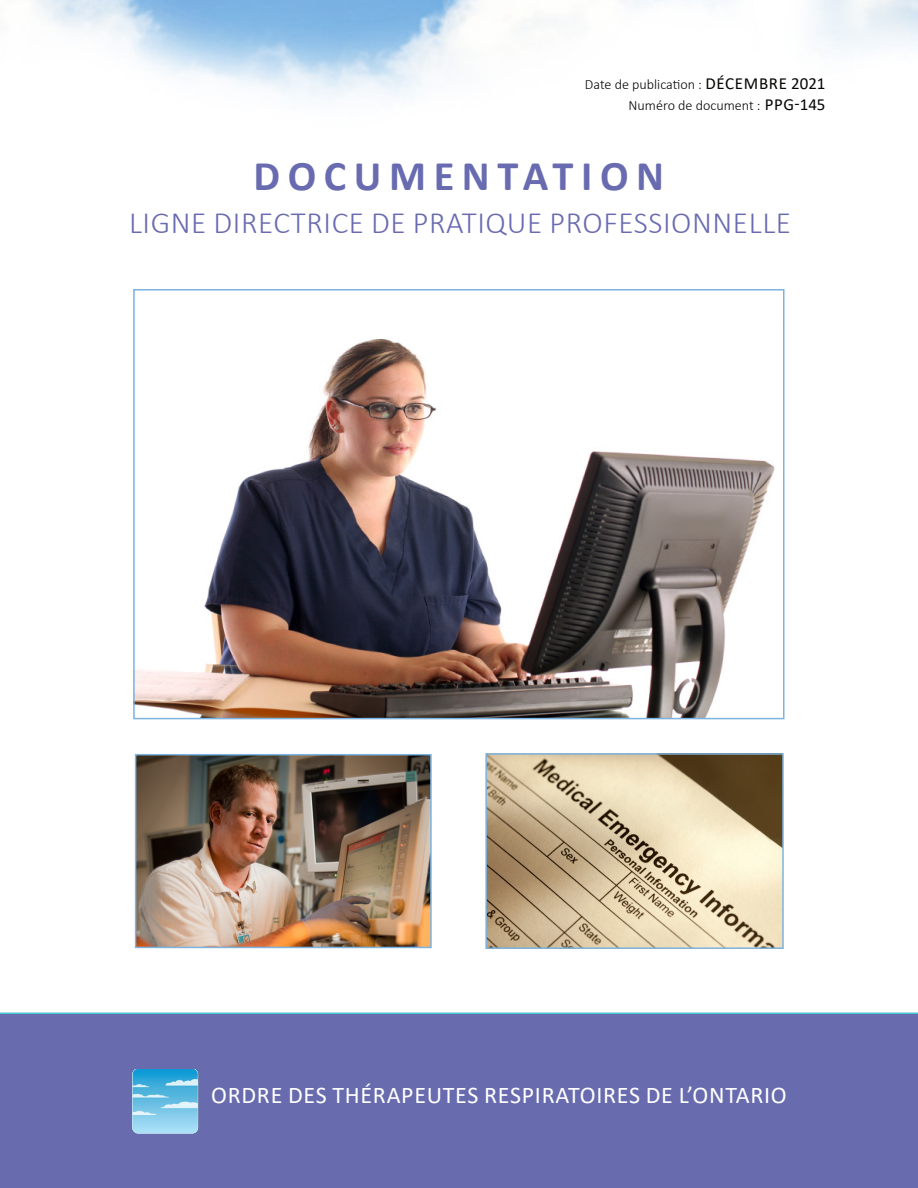
<style>
.page{position:relative;width:918px;height:1188px;background:#fff}
.page>*{position:absolute;margin:0;border:0;box-sizing:border-box;transform-origin:0 0}
.Page_Header_-_Blue{font:700 42.3px "Calibri";letter-spacing:.18em;color:#696bb0}
.Page_Header_-_Blue-2{font:300 31.05px "Calibri";letter-spacing:.02em;color:#696bb0}
.Page_Section_Title{font:24px "Calibri";letter-spacing:.03em;color:#fff}
.Page_Header_-_Black{font:300 14.1px "Calibri";color:#040503}
.s1{font-weight:400;font-size:16.95px}
</style>
<div class="page">
<img style="left:35px;top:0;width:883px;height:101px">
<div style="left:0;top:1012px;width:918px;height:176px;background:#696baf"></div>
<img style="left:133px;top:1069px;width:67px;height:65px">
<img style="left:138px;top:757px;width:291px;height:188px">
<div style="left:135px;top:754px;width:297px;height:194px;border:2px solid #7cb3df"></div>
<img style="left:488px;top:756px;width:293px;height:190px">
<div style="left:485px;top:753px;width:299px;height:196px;border:2px solid #7cb3df"></div>
<img style="left:136px;top:339px;width:639px;height:377px">
<div style="left:133px;top:289px;width:651px;height:430px;border:2px solid #7cb3df"></div>
<p class="Page_Header_-_Black" style="left:585px;top:76px;width:242px">Date de publication : <span class="s1">DÉCEMBRE 2021</span></p>
<p class="Page_Header_-_Black" style="left:629px;top:96px;width:198px">Numéro de document : <span class="s1">PPG-145</span></p>
<p class="Page_Header_-_Blue" style="left:254px;top:146px;width:412px">DOCUMENTATION</p>
<p class="Page_Header_-_Blue-2" style="left:129px;top:204px;width:664px">LIGNE DIRECTRICE DE PRATIQUE PROFESSIONNELLE</p>
<p class="Page_Section_Title" style="left:211px;top:1079px;width:577px">ORDRE DES THÉRAPEUTES RESPIRATOIRES DE L’ONTARIO</p>
</div>
